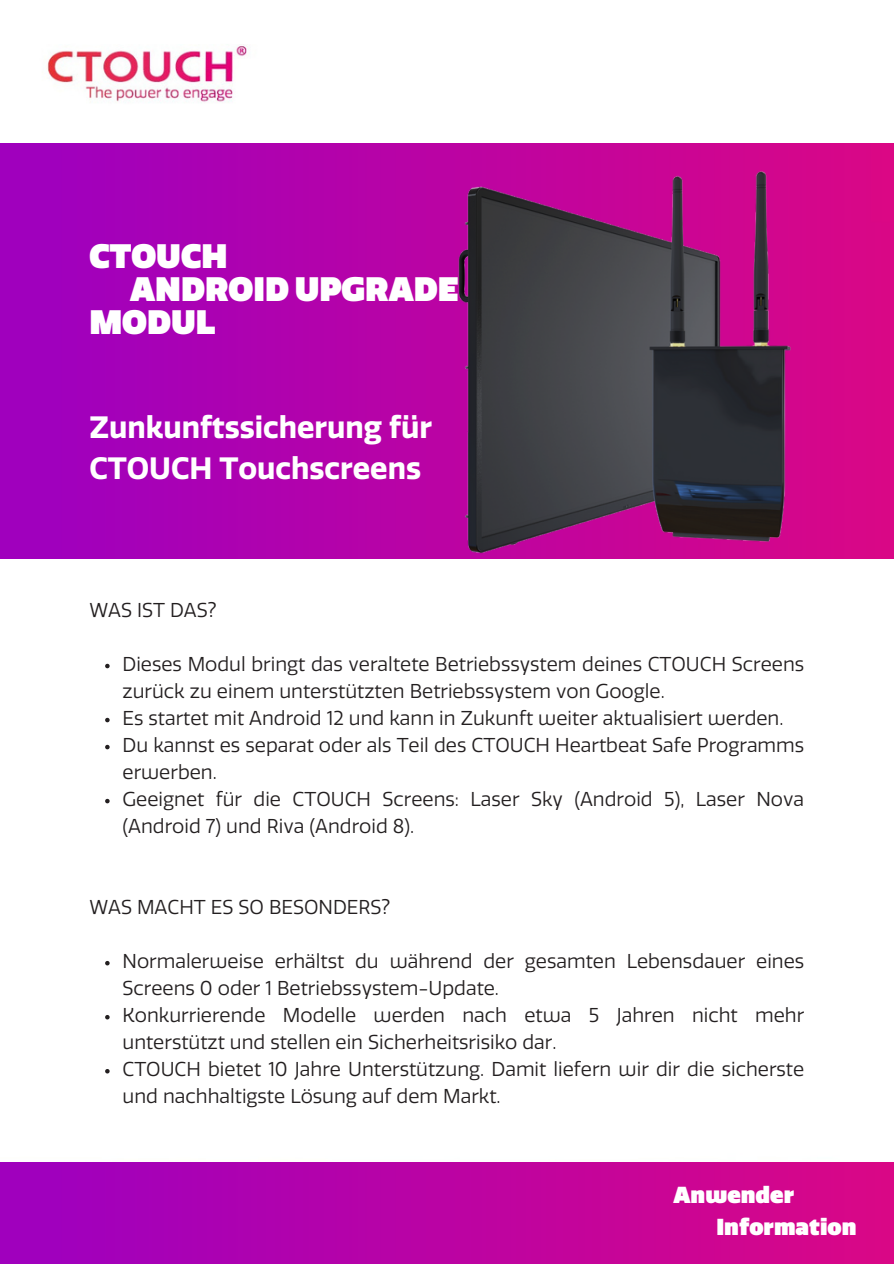
<style>
.page{position:relative;width:894px;height:1264px;background:#fff}
.page>*{position:absolute;margin:0;border:0;box-sizing:border-box;transform-origin:0 0}
.t1{font:900 33px "Quatro";color:#fff}
.t2{font:700 30px/41.7px "Quatro";color:#fff}
.t3{font:900 22.5px/31.5px "Quatro";color:#fff}
.t4{font:19.5px/27px "Quatro";color:#231f20}
</style>
<div class="page">
<img style="left:0;top:44px;width:893px;height:1219px">
<svg style="left:105px;top:663px;width:5px;height:5px"></svg>
<svg style="left:105px;top:717px;width:5px;height:5px"></svg>
<svg style="left:105px;top:744px;width:5px;height:5px"></svg>
<svg style="left:105px;top:798px;width:5px;height:5px"></svg>
<svg style="left:105px;top:960px;width:5px;height:5px"></svg>
<svg style="left:105px;top:1014px;width:5px;height:5px"></svg>
<svg style="left:105px;top:1068px;width:5px;height:5px"></svg>
<img style="left:0;top:143px;width:893px;height:415px">
<img style="left:308px;top:143px;width:571px;height:433px">
<img style="left:0;top:1162px;width:893px;height:100px">
<p class="t1" style="left:89px;top:242px;width:140px">CTOUCH</p>
<p class="t1" style="left:130px;top:275px;width:330px">ANDROID UPGRADE</p>
<p class="t1" style="left:89px;top:307px;width:127px">MODUL</p>
<p class="t2" style="left:89px;top:408px;width:344px">Zunkunftssicherung für<br>CTOUCH Touchscreens</p>
<p class="t4" style="left:89px;top:598px;width:128px">WAS IST DAS?</p>
<h1 class="t4" style="left:122px;top:652px;width:683px">Dieses Modul bringt das veraltete Betriebssystem deines CTOUCH Screens zurück zu einem unterstützten Betriebssystem von Google.</h1>
<h2 class="t4" style="left:122px;top:706px;width:662px">Es startet mit Android 12 und kann in Zukunft weiter aktualisiert werden.</h2>
<p class="t4" style="left:122px;top:733px;width:683px">Du kannst es separat oder als Teil des CTOUCH Heartbeat Safe Programms erwerben.</p>
<h4 class="t4" style="left:122px;top:787px;width:683px">Geeignet für die CTOUCH Screens: Laser Sky (Android 5), Laser Nova (Android 7) und Riva (Android 8).</h4>
<p class="t4" style="left:89px;top:895px;width:302px">WAS MACHT ES SO BESONDERS?</p>
<p class="t4" style="left:122px;top:949px;width:683px">Normalerweise erhältst du während der gesamten Lebensdauer eines<br>Screens 0 oder 1 Betriebssystem-Update.</p>
<p class="t4" style="left:122px;top:1003px;width:683px">Konkurrierende Modelle werden nach etwa 5 Jahren nicht mehr unterstützt und stellen ein Sicherheitsrisiko dar.</p>
<p class="t4" style="left:122px;top:1057px;width:683px">CTOUCH bietet 10 Jahre Unterstützung. Damit liefern wir dir die sicherste und nachhaltigste Lösung auf dem Markt.</p>
<h3 class="t3" style="left:716px;top:1180px;width:142px;text-indent:-43px">Anwender<br>Information</h3>
</div>
